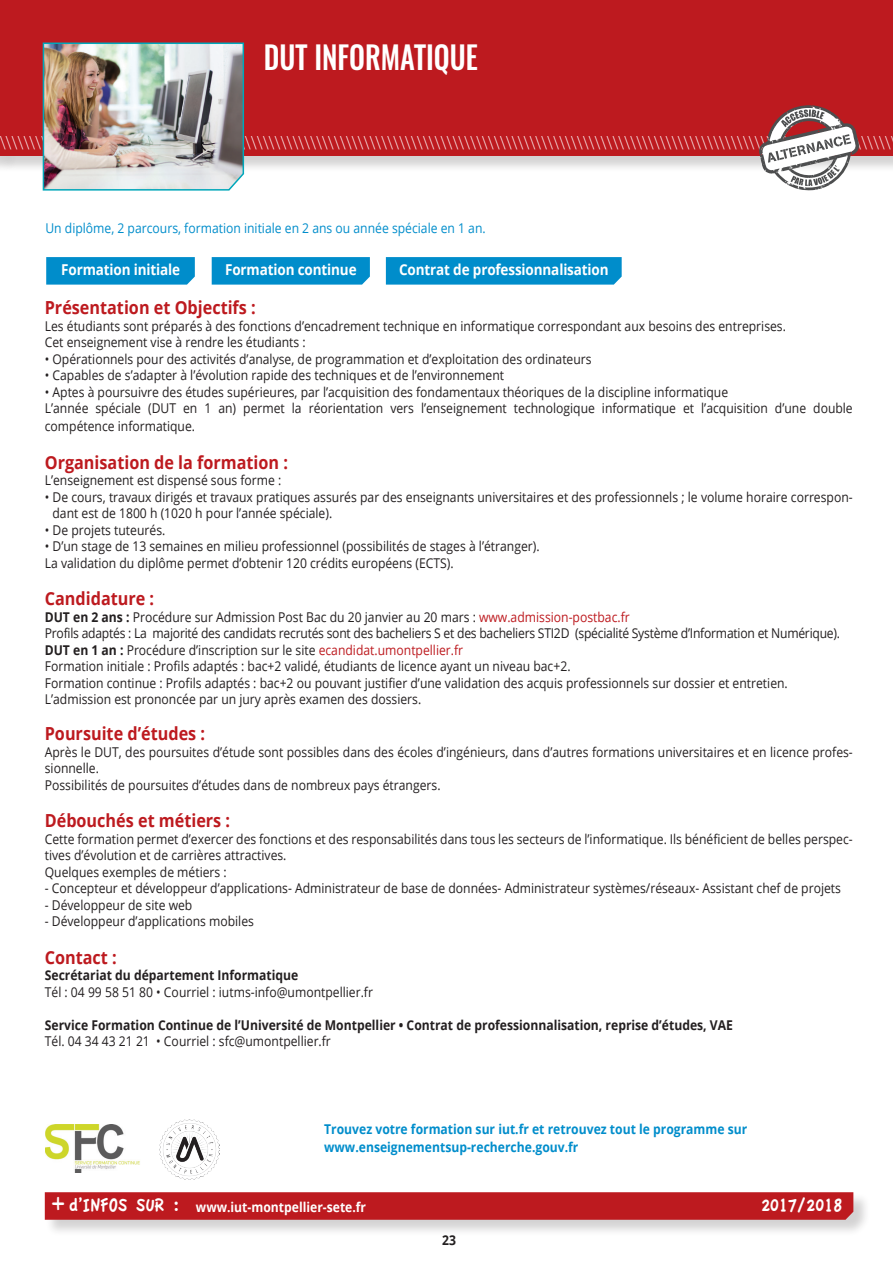
<style>
.page{position:relative;width:893px;height:1263px;background:#fff}
.page>*{position:absolute;margin:0;border:0;box-sizing:border-box;transform-origin:0 0}
.t1{font:54px "Mf I Love Glitter";color:#fff;scale:.9 1}
.t2{font:500 31.5px "Oswald";color:#fff;scale:.9 1}
.t3{font:19.5px "Apple Casual";color:#fff;scale:.9 1}
.t4{font:700 18px "Open Sans";color:#bd1a1f;scale:.9 1}
.t5{font:700 15px "Open Sans";letter-spacing:-.01em;color:#fff;scale:.9 1}
.t6{font:13.5px/16.5px "Open Sans";color:#231f20;scale:.9 1}
.t7{font:700 13.5px "Open Sans";color:#231f20;scale:.9 1}
.t8{font:13.5px "Open Sans";letter-spacing:-.02em;color:#231f20;scale:.9 1}
.t9{font:700 13.5px "Open Sans";color:#008dcb;scale:.9 1}
.t10{font:13.5px "Open Sans";color:#008dcb;scale:.9 1}
.t11{font:700 13.5px "Open Sans";color:#fff;scale:.9 1}
.s1{font-weight:700}
.s2{color:#bd1a1f}
</style>
<div class="page">
<img style="left:159px;top:1120px;width:61px;height:60px">
<img style="left:45px;top:1124px;width:95px;height:48px">
<svg style="left:212px;top:257px;width:158px;height:28px;background:#068fcc"></svg>
<svg style="left:386px;top:257px;width:236px;height:28px;background:#058fcc"></svg>
<div style="left:0;top:0;width:893px;height:156px;background:#bd1a1f"></div>
<div style="left:45px;top:1192px;width:825px;height:44px;background:#231f20;opacity:.2"></div>
<svg style="left:45px;top:1192px;width:808px;height:28px;background:#bd1d22"></svg>
<svg style="left:46px;top:257px;width:149px;height:28px;background:#0690cc"></svg>
<svg style="left:42px;top:42px;width:849px;height:149px"></svg>
<p class="t2" style="left:264px;top:36px;width:239px">DUT INFORMATIQUE</p>
<p class="t10" style="left:45px;top:219px;width:491px">Un diplôme, 2 parcours, formation initiale en 2 ans ou année spéciale en 1 an.</p>
<p class="t5" style="left:61px;top:259px;width:134px">Formation initiale</p>
<p class="t5" style="left:225px;top:259px;width:148px">Formation continue</p>
<p class="t5" style="left:399px;top:259px;width:234px">Contrat de professionnalisation</p>
<p class="t4" style="left:45px;top:295px;width:236px">Présentation et Objectifs :</p>
<p class="t6" style="left:45px;top:317px;width:825px">Les étudiants sont préparés à des fonctions d’encadrement technique en informatique correspondant aux besoins des entreprises.</p>
<p class="t6" style="left:45px;top:334px;width:291px">Cet enseignement vise à rendre les étudiants :</p>
<p class="t6" style="left:45px;top:350px;width:609px">• Opérationnels pour des activités d’analyse, de programmation et d’exploitation des ordinateurs</p>
<p class="t6" style="left:45px;top:367px;width:512px">• Capables de s’adapter à l’évolution rapide des techniques et de l’environnement</p>
<p class="t6" style="left:45px;top:383px;width:761px">• Aptes à poursuivre des études supérieures, par l’acquisition des fondamentaux théoriques de la discipline informatique</p>
<p class="t6" style="left:45px;top:400px;width:899px">L’année spéciale (DUT en 1 an) permet la réorientation vers l’enseignement technologique informatique et l’acquisition d’une double</p>
<p class="t6" style="left:45px;top:418px;width:169px">compétence informatique.</p>
<p class="t4" style="left:45px;top:449px;width:272px">Organisation de la formation :</p>
<p class="t6" style="left:45px;top:472px;width:264px">L’enseignement est dispensé sous forme :</p>
<p class="t6" style="left:53px;top:488px;width:891px;text-indent:-8px">• De cours, travaux dirigés et travaux pratiques assurés par des enseignants universitaires et des professionnels ; le volume horaire correspon&shy;dant est de 1800 h (1020 h pour l’année spéciale).</p>
<p class="t6" style="left:45px;top:521px;width:135px">• De projets tuteurés.</p>
<p class="t6" style="left:45px;top:538px;width:551px">• D’un stage de 13 semaines en milieu professionnel (possibilités de stages à l’étranger).</p>
<p class="t6" style="left:45px;top:554px;width:456px">La validation du diplôme permet d’obtenir 120 crédits européens (ECTS).</p>
<p class="t4" style="left:45px;top:586px;width:123px">Candidature :</p>
<p class="t6" style="left:45px;top:608px;width:651px"><span class="s1">DUT en 2 ans :</span> Procédure sur Admission Post Bac du 20 janvier au 20 mars : <span class="s2">www.admission-postbac.fr</span></p>
<p class="t8" style="left:45px;top:624px;width:885px">Profils adaptés : La majorité des candidats recrutés sont des bacheliers S et des bacheliers STI2D (spécialité Système d’Information et Numérique).</p>
<p class="t6" style="left:45px;top:641px;width:466px"><span class="s1">DUT en 1 an :</span> Procédure d’inscription sur le site <span class="s2">ecandidat.umontpellier.fr</span></p>
<p class="t6" style="left:45px;top:658px;width:586px">Formation initiale : Profils adaptés : bac+2 validé, étudiants de licence ayant un niveau bac+2.</p>
<p class="t6" style="left:45px;top:674px;width:827px">Formation continue : Profils adaptés : bac+2 ou pouvant justifier d’une validation des acquis professionnels sur dossier et entretien.</p>
<p class="t6" style="left:45px;top:691px;width:420px">L’admission est prononcée par un jury après examen des dossiers.</p>
<p class="t4" style="left:45px;top:721px;width:180px">Poursuite d’études :</p>
<p class="t6" style="left:45px;top:743px;width:899px">Après le DUT, des poursuites d’étude sont possibles dans des écoles d’ingénieurs, dans d’autres formations universitaires et en licence profes&shy;sionnelle.</p>
<p class="t6" style="left:45px;top:776px;width:441px">Possibilités de poursuites d’études dans de nombreux pays étrangers.</p>
<p class="t4" style="left:45px;top:808px;width:207px">Débouchés et métiers :</p>
<p class="t6" style="left:45px;top:830px;width:899px">Cette formation permet d’exercer des fonctions et des responsabilités dans tous les secteurs de l’informatique. Ils bénéficient de belles perspec&shy;tives d’évolution et de carrières attractives.</p>
<p class="t6" style="left:45px;top:863px;width:204px">Quelques exemples de métiers :</p>
<p class="t6" style="left:45px;top:880px;width:886px">- Concepteur et développeur d’applications- Administrateur de base de données- Administrateur systèmes/réseaux- Assistant chef de projets</p>
<p class="t6" style="left:45px;top:896px;width:166px">- Développeur de site web</p>
<p class="t6" style="left:45px;top:913px;width:234px">- Développeur d’applications mobiles</p>
<p class="t4" style="left:45px;top:944px;width:81px">Contact :</p>
<p class="t7" style="left:45px;top:966px;width:283px">Secrétariat du département Informatique</p>
<p class="t6" style="left:45px;top:983px;width:366px">Tél : 04 99 58 51 80 • Courriel : iutms-info@umontpellier.fr</p>
<p class="t7" style="left:45px;top:1015px;width:766px">Service Formation Continue de l’Université de Montpellier • Contrat de professionnalisation, reprise d’études, VAE</p>
<p class="t6" style="left:45px;top:1033px;width:319px">Tél. 04 34 43 21 21 • Courriel : sfc@umontpellier.fr</p>
<p class="t9" style="left:324px;top:1120px;width:472px">Trouvez votre formation sur iut.fr et retrouvez tout le programme sur</p>
<p class="t9" style="left:324px;top:1138px;width:284px">www.enseignementsup-recherche.gouv.fr</p>
<p class="t1" style="left:52px;top:1169px;width:16px">+</p>
<p class="t3" style="left:69px;top:1194px;width:124px">d’INFOS SUR :</p>
<p class="t3" style="left:761px;top:1195px;width:92px">2017/2018</p>
<p class="t11" style="left:196px;top:1198px;width:191px">www.iut-montpellier-sete.fr</p>
<p class="t7" style="left:442px;top:1231px;width:17px">23</p>
</div>
